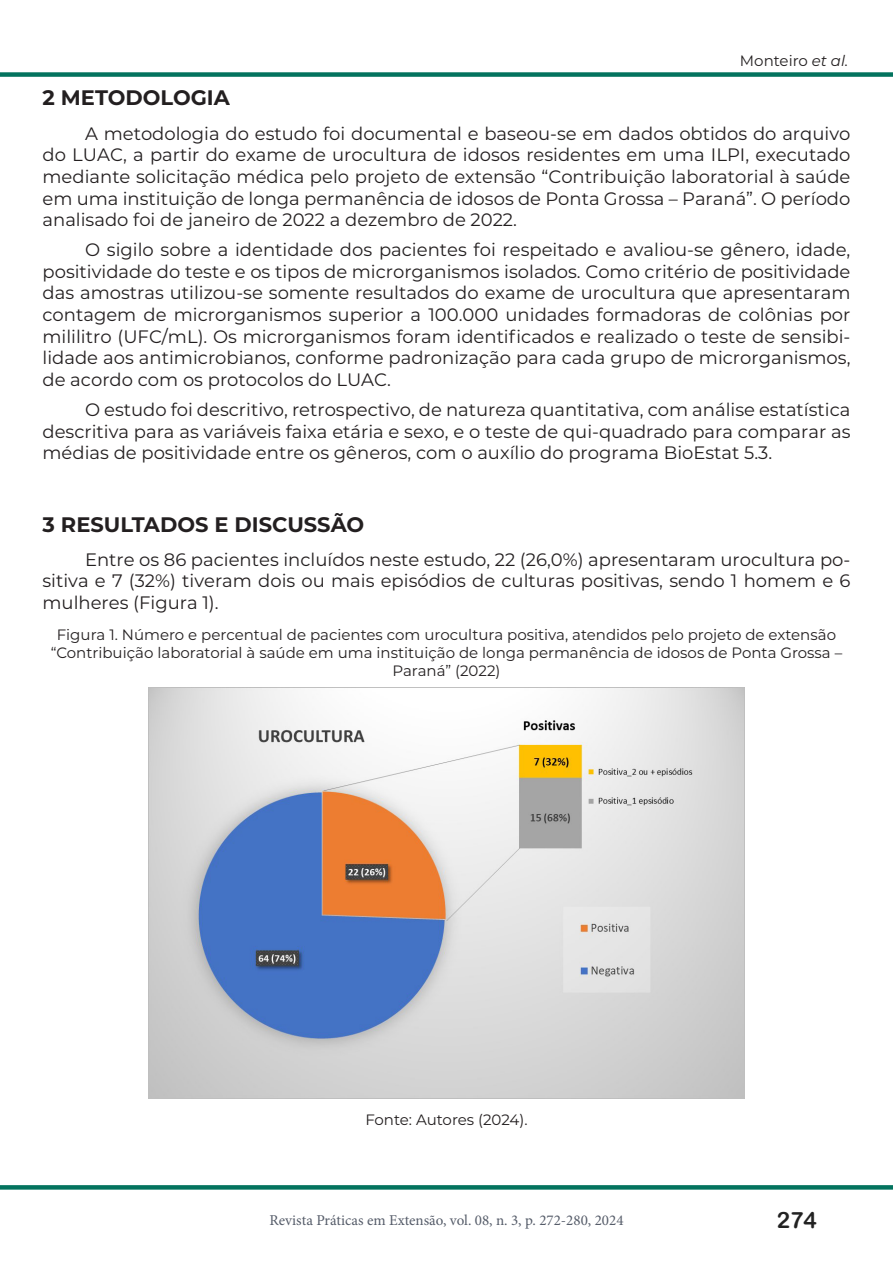
<style>
.page{position:relative;width:893px;height:1263px;background:#fff}
.page>*{position:absolute;margin:0;border:0;box-sizing:border-box;transform-origin:0 0}
.t1{font:22.5px "Arial Rounded MT Bold";color:#222}
.t2{font:700 21px "Montserrat";color:#231f20}
.t3{font:18px/21.6px "Montserrat";color:#231f20;text-align:justify}
.t4{font:15px/18px "Montserrat";color:#231f20;text-align:center}
.t5{font:15px "Minion Pro";color:#555c69}
.s1{font-style:italic}
</style>
<div class="page">
<div style="left:0;top:72px;width:893px;height:5px;background:#03735e"></div>
<svg style="left:0;top:1185px;width:893px;height:4px;background:#0b7763"></svg>
<img style="left:149px;top:687px;width:595px;height:411px">
<p class="t4" style="left:740px;top:51px;width:110px">Monteiro <span class="s1">et al.</span></p>
<p class="t2" style="left:43px;top:83px;width:189px">2 METODOLOGIA</p>
<p class="t3" style="left:43px;top:122px;width:809px;text-indent:43px">A metodologia do estudo foi documental e baseou-se em dados obtidos do arquivo do LUAC, a partir do exame de urocultura de idosos residentes em uma ILPI, executado mediante solicitação médica pelo projeto de extensão “Contribuição laboratorial à saúde em uma instituição de longa permanência de idosos de Ponta Grossa – Paraná”. O período analisado foi de janeiro de 2022 a dezembro de 2022.</p>
<p class="t3" style="left:43px;top:238px;width:809px;text-indent:43px">O sigilo sobre a identidade dos pacientes foi respeitado e avaliou-se gênero, idade, positividade do teste e os tipos de microrganismos isolados. Como critério de positividade das amostras utilizou-se somente resultados do exame de urocultura que apresentaram contagem de microrganismos superior a 100.000 unidades formadoras de colônias por mililitro (UFC/mL). Os microrganismos foram identificados e realizado o teste de sensibi&shy;lidade aos antimicrobianos, conforme padronização para cada grupo de microrganismos, de acordo com os protocolos do LUAC.</p>
<p class="t3" style="left:43px;top:398px;width:809px;text-indent:43px">O estudo foi descritivo, retrospectivo, de natureza quantitativa, com análise estatística descritiva para as variáveis faixa etária e sexo, e o teste de qui-quadrado para comparar as médias de positividade entre os gêneros, com o auxílio do programa BioEstat 5.3.</p>
<p class="t2" style="left:43px;top:509px;width:323px">3 RESULTADOS E DISCUSSÃO</p>
<p class="t3" style="left:43px;top:548px;width:809px;text-indent:43px">Entre os 86 pacientes incluídos neste estudo, 22 (26,0%) apresentaram urocultura po&shy;sitiva e 7 (32%) tiveram dois ou mais episódios de culturas positivas, sendo 1 homem e 6 mulheres (Figura 1).</p>
<p class="t4" style="left:51px;top:625px;width:793px">Figura 1. Número e percentual de pacientes com urocultura positiva, atendidos pelo projeto de extensão “Contribuição laboratorial à saúde em uma instituição de longa permanência de idosos de Ponta Grossa –<br>Paraná” (2022)</p>
<p class="t4" style="left:365px;top:1110px;width:164px">Fonte: Autores (2024).</p>
<p class="t5" style="left:269px;top:1210px;width:356px">Revista Práticas em Extensão, vol. 08, n. 3, p. 272-280, 2024</p>
<p class="t1" style="left:777px;top:1206px;width:42px">274</p>
</div>
